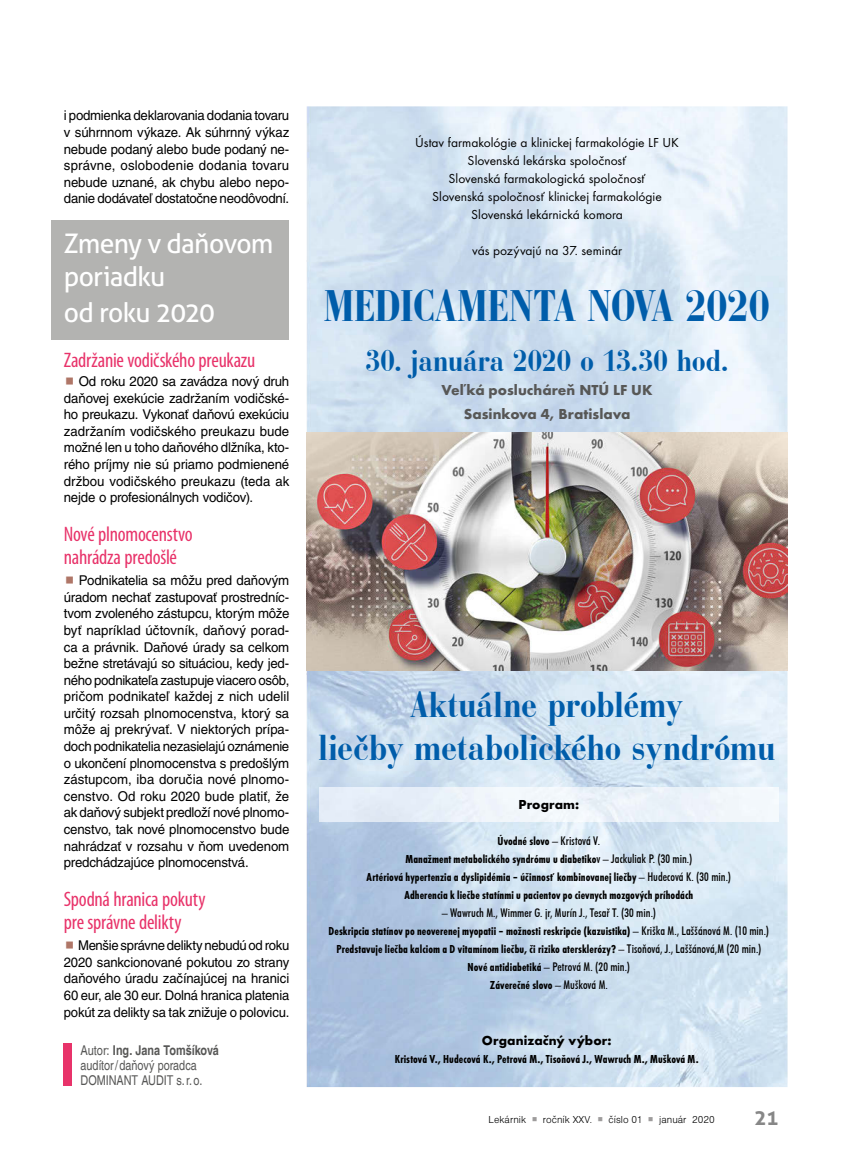
<style>
.page{position:relative;width:851px;height:1149px;background:#fff}
.page>*{position:absolute;margin:0;border:0;box-sizing:border-box;transform-origin:0 0}
.t1{font:700 condensed 45.9px "Bauer Bodoni BT";color:#005daa}
.t2{font:700 condensed 37.5px/43.5px "Bauer Bodoni BT";color:#005daa;text-align:center}
.t3{font:700 condensed 31.5px "Bauer Bodoni BT";letter-spacing:.005em;color:#005daa}
.t4{font:27px/33px "Aller";letter-spacing:-.03em;color:#fff}
.t5{font:condensed 21px/22.5px "Myriad Pro";letter-spacing:-.015em;color:#e8336a}
.t6{font:700 21px "Aller";color:#878787}
.t7{font:700 15px/24px "Futura TEE";letter-spacing:.005em;color:#575756;text-align:center}
.t8{font:13.5px/16.6px "Helvetica CE";letter-spacing:-.015em;color:#000;text-align:justify}
.t9{font:13.5px/18px "Futura TEE";color:#000;text-align:center}
.t10{font:condensed 13.5px/15px "Helvetica";letter-spacing:-.005em;color:#575756}
.t11{font:700 13.5px "Futura TEE";letter-spacing:.005em;color:#000}
.t12{font:700 condensed 12px/18px "Futura TEE";letter-spacing:.005em;color:#000;text-align:center}
.t13{font:12px "Futura Md Cn AT";color:#000}
.t14{font:10.5px "Nimbus San DEE Ligh";letter-spacing:.005em;color:#000}
.s1{font-weight:700}
.s2{font-family:"Futura Md Cn AT";font-weight:400;font-stretch:normal}
.s3{font-family:"Futura TEE";font-weight:700;font-stretch:condensed}
.s4{color:#9e9c9c}
</style>
<div class="page">
<img style="left:306px;top:106px;width:481px;height:980px">
<div style="left:52px;top:220px;width:237px;height:119px;background:#b3b3b1"></div>
<div style="left:64px;top:1043px;width:8px;height:42px;background:#e8336a"></div>
<img style="left:306px;top:432px;width:481px;height:238px">
<img style="left:319px;top:787px;width:459px;height:34px">
<p class="t8" style="left:64px;top:108px;width:227px">i podmienka deklarovania dodania tovaru v súhrnnom výkaze. Ak súhrnný výkaz nebude podaný alebo bude podaný ne&shy;správne, oslobodenie dodania tovaru nebude uznané, ak chybu alebo nepo&shy;danie dodávateľ dostatočne neodôvodní.</p>
<h3 class="t4" style="left:64px;top:227px;width:211px">Zmeny v daňovom poriadku</h3>
<h3 class="t4" style="left:64px;top:296px;width:153px">od roku 2020</h3>
<h3 class="t5" style="left:64px;top:351px;width:193px">Zadržanie vodičského preukazu</h3>
<p class="t8" style="left:64px;top:374px;width:227px;text-indent:15px">Od roku 2020 sa zavádza nový druh daňovej exekúcie zadržaním vodičské&shy;ho preukazu. Vykonať daňovú exekúciu zadržaním vodičského preukazu bude možné len u toho daňového dlžníka, kto&shy;rého príjmy nie sú priamo podmienené držbou vodičského preukazu (teda ak nejde o profesionálnych vodičov).</p>
<h3 class="t5" style="left:64px;top:525px;width:130px">Nové plnomocenstvo nahrádza predošlé</h3>
<p class="t8" style="left:64px;top:573px;width:227px;text-indent:15px">Podnikatelia sa môžu pred daňovým úradom nechať zastupovať prostredníc&shy;tvom zvoleného zástupcu, ktorým môže byť napríklad účtovník, daňový porad&shy;ca a právnik. Daňové úrady sa celkom bežne stretávajú so situáciou, kedy jed&shy;ného podnikateľa zastupuje viacero osôb, pričom podnikateľ každej z nich udelil určitý rozsah plnomocenstva, ktorý sa môže aj prekrývať. V niektorých prípa&shy;doch podnikatelia nezasielajú oznámenie o ukončení plnomocenstva s predošlým zástupcom, iba doručia nové plnomo&shy;censtvo. Od roku 2020 bude platiť, že ak daňový subjekt predloží nové plnomo&shy;censtvo, tak nové plnomocenstvo bude nahrádzať v rozsahu v ňom uvedenom predchádzajúce plnomocenstvá.</p>
<h3 class="t5" style="left:64px;top:889px;width:143px">Spodná hranica pokuty pre správne delikty</h3>
<p class="t8" style="left:64px;top:938px;width:227px;text-indent:14px">Menšie správne delikty nebudú od roku 2020 sankcionované pokutou zo strany daňového úradu začínajúcej na hranici 60 eur, ale 30 eur. Dolná hranica platenia pokút za delikty sa tak znižuje o polovicu.</p>
<p class="t10" style="left:81px;top:1041px;width:140px">Autor: <span class="s1">Ing. Jana Tomšíková </span>audítor / daňový poradca<br>DOMINANT AUDIT s. r. o.</p>
<p class="t9" style="left:415px;top:135px;width:265px">Ústav farmakológie a klinickej farmakológie LF UK Slovenská lekárska spoločnosť<br>Slovenská farmakologická spoločnosť<br>Slovenská spoločnosť klinickej farmakológie Slovenská lekárnická komora</p>
<p class="t9" style="left:472px;top:243px;width:151px">vás pozývajú na 37. seminár</p>
<h1 class="t1" style="left:324px;top:276px;width:446px">MEDICAMENTA NOVA 2020</h1>
<h3 class="t3" style="left:366px;top:340px;width:364px">30. januára 2020 o 13.30 hod.</h3>
<p class="t7" style="left:441px;top:379px;width:213px">Veľká poslucháreň NTÚ LF UK<br>Sasinkova 4, Bratislava</p>
<h2 class="t2" style="left:318px;top:681px;width:458px">Aktuálne problémy<br>liečby metabolického syndrómu</h2>
<p class="t11" style="left:518px;top:798px;width:62px">Program:</p>
<p class="t12" style="left:366px;top:832px;width:366px">Úvodné slovo <span class="s2">– Kristová V.<br></span>Manažment metabolického syndrómu u diabetiko<span class="s2">v – Jackuliak P. (30 min.)<br></span>Artériová hypertenzia a dyslipidémia – účinnosť kombinovanej liečby <span class="s2">– Hudecová K. (30 min.)<br></span>Adherencia k liečbe statínmi u pacientov po cievnych mozgových príhodách</p>
<p class="t13" style="left:441px;top:905px;width:216px">– Wawruch M., Wimmer G. jr, Murín J., Tesař T. (30 min.)</p>
<p class="t12" style="left:328px;top:922px;width:442px">Deskripcia statínov po neoverenej myopatii – možnosti reskripcie (kazuistika) <span class="s2">– Kriška M., Laššánová M. (10 min.)<br></span>Predstavuje liečba kalciom a D vitamínom liečbu, či riziko atersklerózy? <span class="s2">– Tisoňová, J., Laššánová,M (20 min.)</span></p>
<p class="t13" style="left:467px;top:959px;width:164px"><span class="s3">Nové antidiabetiká</span> – Petrová M. (20 min.)</p>
<p class="t12" style="left:490px;top:976px;width:119px">Záverečné slovo <span class="s2">– Mušková M.</span></p>
<p class="t11" style="left:482px;top:1034px;width:131px">Organizačný výbor:</p>
<p class="t12" style="left:395px;top:1050px;width:305px">Kristová V., Hudecová K., Petrová M., Tisoňová J., Wawruch M., Mušková M.</p>
<p class="t14" style="left:488px;top:1115px;width:228px">Lekárnik <span class="s4">○</span> ročník XXV. <span class="s4">○</span> číslo 01 <span class="s4">○</span> január 2020</p>
<h3 class="t6" style="left:754px;top:1105px;width:26px">21</h3>
</div>
